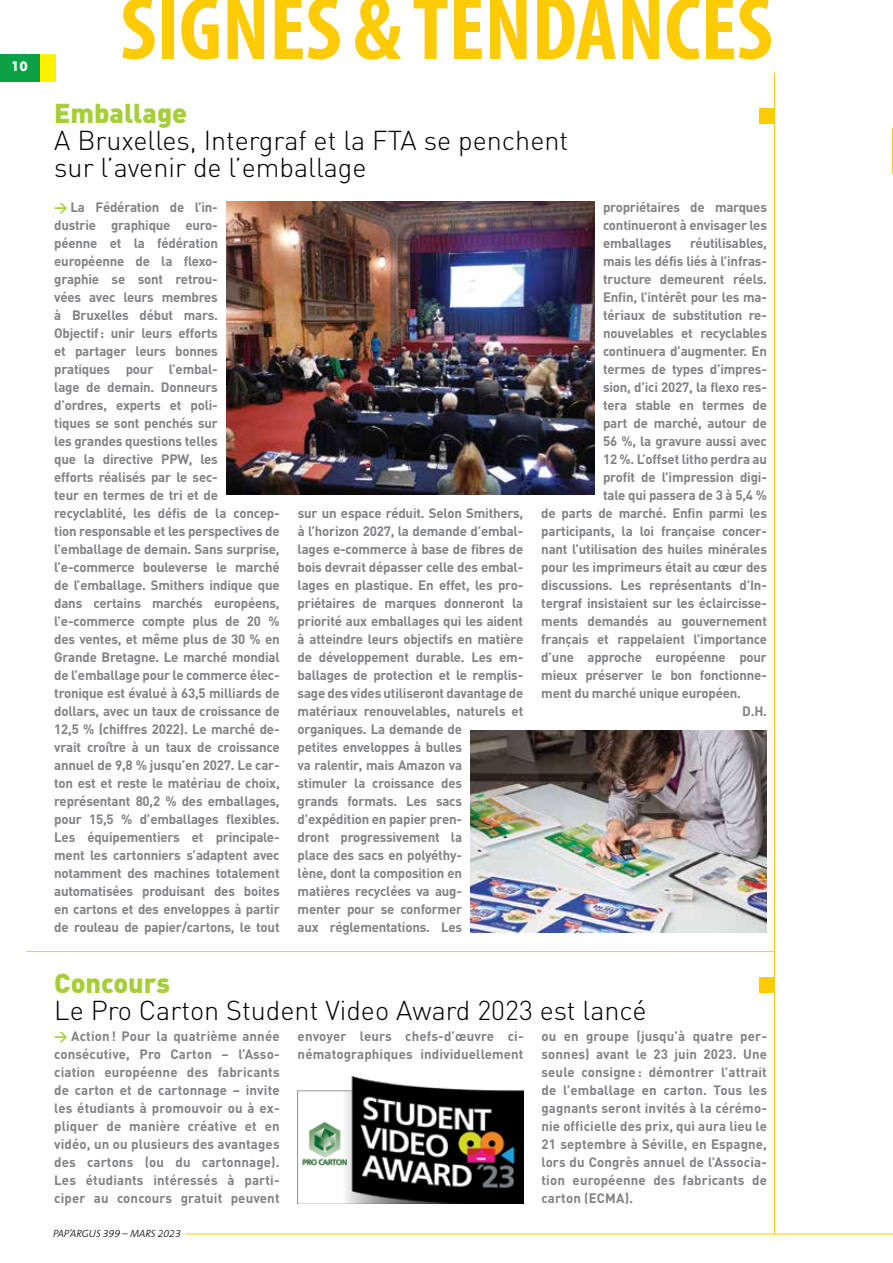
<style>
.page{position:relative;width:893px;height:1263px;background:#fff}
.page>*{position:absolute;margin:0;border:0;box-sizing:border-box;transform-origin:0 0}
.t1{font:700 condensed 91.5px "Myriad Pro";color:#ffcb05}
.t2{font:300 27px/27px "DIN";color:#000}
.t3{font:900 27px "DIN";color:#a6ce39}
.t4{font:700 13.5px/18px "DIN";letter-spacing:-.015em;color:#808285;text-align:justify}
.t5{font:700 13.5px/18px "DIN";letter-spacing:.01em;color:#808285}
.t6{font:700 13.5px "Futura";color:#fff}
.t7{font:italic 300 10.5px "The Sans B3";letter-spacing:-.005em;color:#000}
.s1{color:#a6ce39}
</style>
<div class="page">
<hr style="left:185px;top:1234px;width:708px;height:1px;background:#ffcb05">
<div style="left:28px;top:54px;width:28px;height:27px;background:#fff200"></div>
<div style="left:0;top:54px;width:40px;height:27px;background:#0aa245"></div>
<img style="left:471px;top:730px;width:296px;height:202px">
<img style="left:226px;top:201px;width:369px;height:294px">
<img style="left:298px;top:1076px;width:226px;height:127px">
<div style="left:759px;top:108px;width:15px;height:15px;background:#ffcb05"></div>
<div style="left:759px;top:978px;width:15px;height:15px;background:#ffcb05"></div>
<hr style="left:774px;top:73px;width:1px;height:1161px;background:#ffcb05">
<hr style="left:27px;top:951px;width:747px;height:1px;background:#ffcb05">
<hr style="left:892px;top:128px;width:1px;height:46px;background:#ffcb05">
<p class="t6" style="left:11px;top:57px;width:18px">10</p>
<h1 class="t1" style="left:120px;top:-29px;width:654px">SIGNES &amp; TENDANCES</h1>
<h2 class="t3" style="left:54px;top:95px;width:135px">Emballage</h2>
<h2 class="t2" style="left:54px;top:126px;width:516px">A Bruxelles, Intergraf et la FTA se penchent sur l’avenir de l’emballage</h2>
<p class="t4" style="left:54px;top:197px;width:227px;text-align:left"><span class="s1">&gt;</span> La Fédération de l’in-<br>dustrie graphique euro-<br>péenne et la fédération européenne de la flexo-<br>graphie se sont retrou-<br>vées avec leurs membres<br>à Bruxelles début mars.<br>Objectif: unir leurs efforts<br>et partager leurs bonnes<br>pratiques pour l’embal-<br>lage de demain. Donneurs<br>d’ordres, experts et poli-<br>tiques se sont penchés sur<br>les grandes questions telles<br>que la directive PPW, les<br>efforts réalisés par le sec-<br>teur en termes de tri et de recyclablité, les défis de la concep&shy;tion responsable et les perspectives de l’emballage de demain. Sans surprise, l’e-commerce bouleverse le marché de l’emballage. Smithers indique que dans certains marchés européens, l’e-commerce compte plus de 20 % des ventes, et même plus de 30 % en<br>Grande Bretagne. Le marché mondial de l’emballage pour le commerce élec&shy;tronique est évalué à 63,5 milliards de dollars, avec un taux de croissance de<br>12,5 % (chiffres 2022). Le marché de&shy;vrait croître à un taux de croissance annuel de 9,8 % jusqu’en 2027. Le car&shy;ton est et reste le matériau de choix, représentant 80,2 % des emballages, pour 15,5 % d’emballages flexibles.<br>Les équipementiers et principale&shy;ment les cartonniers s’adaptent avec notamment des machines totalement automatisées produisant des boites en cartons et des enveloppes à partir de rouleau de papier/cartons, le tout</p>
<p class="t4" style="left:603px;top:197px;width:165px">propriétaires de marques continueront à envisager les emballages</p>
<p class="t4" style="left:690px;top:233px;width:78px">réutilisables,</p>
<p class="t4" style="left:603px;top:251px;width:165px">mais les défis liés à l’infras-</p>
<p class="t4" style="left:603px;top:269px;width:165px">tructure demeurent réels.</p>
<p class="t4" style="left:603px;top:287px;width:165px">Enfin, l’intérêt pour les ma-</p>
<p class="t4" style="left:603px;top:305px;width:165px">tériaux de substitution re-</p>
<p class="t4" style="left:603px;top:323px;width:165px">nouvelables et recyclables</p>
<p class="t4" style="left:603px;top:341px;width:165px">continuera d’augmenter. En</p>
<p class="t4" style="left:603px;top:359px;width:165px">termes de types d’impres-</p>
<p class="t4" style="left:603px;top:377px;width:165px">sion, d’ici 2027, la flexo res-</p>
<p class="t4" style="left:603px;top:395px;width:165px">tera stable en termes de</p>
<p class="t4" style="left:603px;top:413px;width:165px">part de marché, autour de</p>
<p class="t4" style="left:603px;top:431px;width:165px">56 %, la gravure aussi avec</p>
<p class="t4" style="left:603px;top:449px;width:165px">12 %. L’offset litho perdra au</p>
<p class="t4" style="left:603px;top:467px;width:165px">profit de l’impression digi-</p>
<p class="t4" style="left:603px;top:485px;width:165px">tale qui passera de 3 à 5,4 %</p>
<p class="t4" style="left:541px;top:503px;width:227px">de parts de marché. Enfin parmi les</p>
<p class="t4" style="left:541px;top:521px;width:227px">participants, la loi française concer-</p>
<p class="t4" style="left:541px;top:539px;width:227px">nant l’utilisation des huiles minérales</p>
<p class="t4" style="left:541px;top:557px;width:227px">pour les imprimeurs était au cœur des</p>
<p class="t4" style="left:541px;top:575px;width:227px">discussions. Les représentants d’In-</p>
<p class="t4" style="left:541px;top:593px;width:227px">tergraf insistaient sur les éclaircisse-</p>
<p class="t4" style="left:541px;top:611px;width:227px">ments demandés au gouvernement</p>
<p class="t4" style="left:541px;top:629px;width:227px">français et rappelaient l’importance</p>
<p class="t4" style="left:541px;top:647px;width:227px">d’une approche européenne pour</p>
<p class="t4" style="left:541px;top:665px;width:227px">mieux préserver le bon fonctionne-</p>
<p class="t4" style="left:541px;top:683px;width:201px">ment du marché unique européen.</p>
<p class="t4" style="left:742px;top:701px;width:26px">D.H.</p>
<p class="t4" style="left:298px;top:503px;width:227px;text-align:left">sur un espace réduit. Selon Smithers, à l’horizon 2027, la demande d’embal&shy;lages e-commerce à base de fibres de bois devrait dépasser celle des embal&shy;lages en plastique. En effet, les pro&shy;priétaires de marques donneront la priorité aux emballages qui les aident à atteindre leurs objectifs en matière de développement durable. Les em&shy;ballages de protection et le remplis&shy;sage des vides utiliseront davantage de matériaux renouvelables, naturels et organiques. La demande de<br>petites enveloppes à bulles<br>va ralentir, mais Amazon va<br>stimuler la croissance des<br>grands formats. Les sacs d’expédition en papier pren-<br>dront progressivement la<br>place des sacs en polyéthy-<br>lène, dont la composition en<br>matières recyclées va aug-<br>menter pour se conformer<br>aux réglementations. Les</p>
<h2 class="t3" style="left:54px;top:965px;width:117px">Concours</h2>
<h2 class="t2" style="left:54px;top:996px;width:594px">Le Pro Carton Student Video Award 2023 est lancé</h2>
<p class="t4" style="left:54px;top:1026px;width:227px"><span class="s1">&gt;</span> Action ! Pour la quatrième année consécutive, Pro Carton – l’Asso&shy;ciation européenne des fabricants de carton et de cartonnage – invite les étudiants à promouvoir ou à ex&shy;pliquer de manière créative et en vidéo, un ou plusieurs des avantages des cartons (ou du cartonnage).<br>Les étudiants intéressés à parti&shy;ciper au concours gratuit peuvent</p>
<p class="t4" style="left:541px;top:1026px;width:227px">ou en groupe (jusqu’à quatre per&shy;sonnes) avant le 23 juin 2023. Une seule consigne : démontrer l’attrait de l’emballage en carton. Tous les gagnants seront invités à la cérémo&shy;nie officielle des prix, qui aura lieu le 21 septembre à Séville, en Espagne, lors du Congrès annuel de l’Associa&shy;tion européenne des fabricants de carton (ECMA).</p>
<p class="t5" style="left:298px;top:1026px;width:227px">envoyer leurs chefs-d’œuvre ci&shy;nématographiques individuellement</p>
<p class="t7" style="left:53px;top:1228px;width:129px">PAP’ARGUS 399 – MARS 2023</p>
</div>
